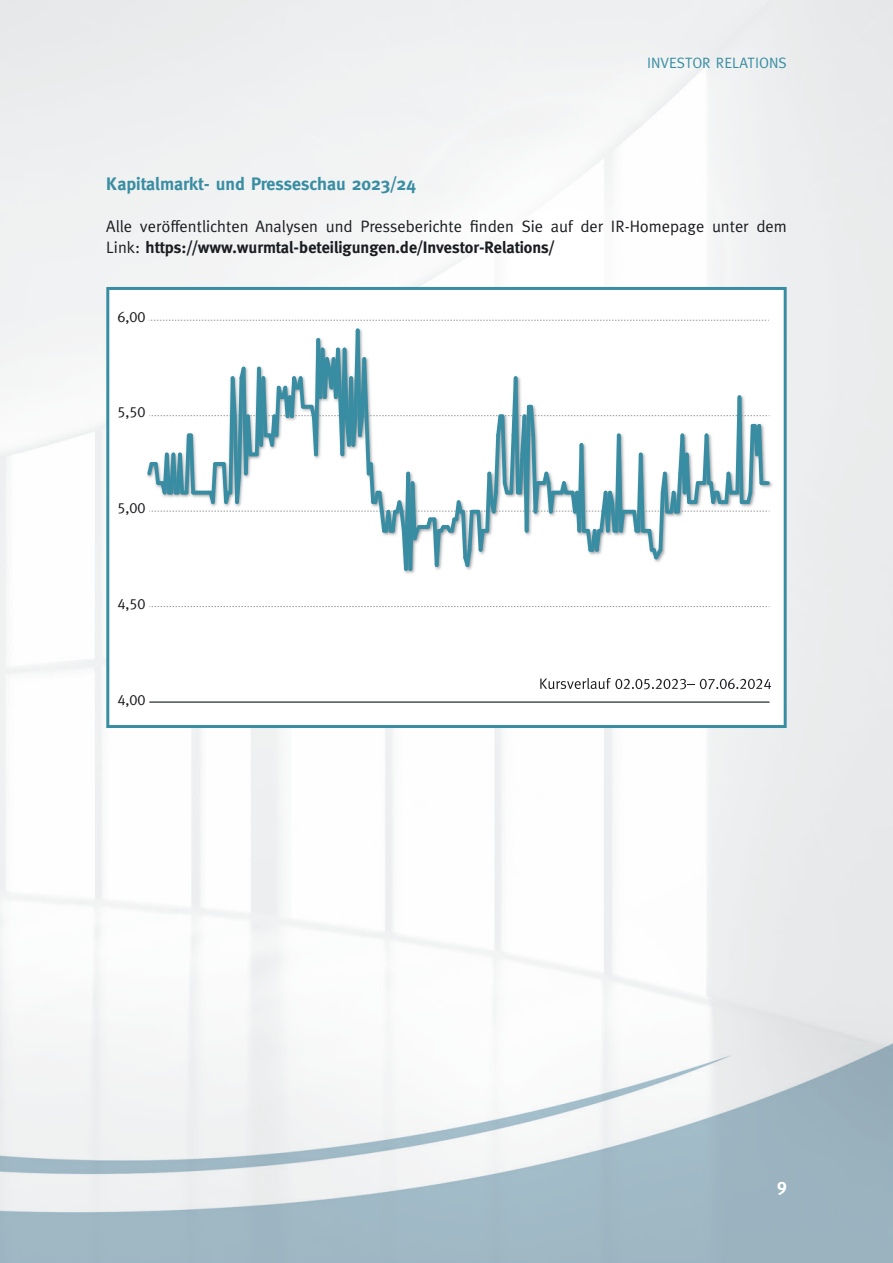
<style>
.page{position:relative;width:893px;height:1263px;background:#fff}
.page>*{position:absolute;margin:0;border:0;box-sizing:border-box;transform-origin:0 0}
.t1{font:700 18px "Meta";color:#388da3}
.t2{font:18px "Meta Bold Caps";color:#fff}
.t3{font:16.5px/21px "Meta";color:#1b1c20}
.t4{font:15px "Meta Caps";color:#1b1c20}
.t5{font:15px "Meta";color:#388da3}
.s1{font-weight:700}
</style>
<div class="page">
<img style="left:148px;top:319px;width:626px;height:384px">
<svg style="left:149px;top:606px;width:621px;height:1px"></svg>
<hr style="left:149px;top:701px;width:620px;height:1px;background:#1b1c20">
<svg style="left:540px;top:678px;width:154px;height:11px"></svg>
<svg style="left:700px;top:678px;width:71px;height:11px"></svg>
<svg style="left:146px;top:320px;width:624px;height:253px"></svg>
<div style="left:106px;top:287px;width:681px;height:441px;border:3px solid #388da3"></div>
<p class="t5" style="left:647px;top:54px;width:141px">INVESTOR RELATIONS</p>
<p class="t1" style="left:106px;top:174px;width:311px">Kapitalmarkt- und Presseschau 2023/24</p>
<p class="t3" style="left:106px;top:216px;width:682px">Alle veröffentlichten Analysen und Presseberichte finden Sie auf der IR-Homepage unter dem<br>Link: <span class="s1">https://www.wurmtal-beteiligungen.de/Investor-Relations/</span></p>
<p class="t4" style="left:117px;top:308px;width:30px">6,00</p>
<p class="t4" style="left:117px;top:404px;width:30px">5,50</p>
<p class="t4" style="left:117px;top:499px;width:30px">5,00</p>
<p class="t4" style="left:117px;top:595px;width:30px">4,50</p>
<p class="t4" style="left:117px;top:691px;width:30px">4,00</p>
<p class="t2" style="left:777px;top:1177px;width:11px">9</p>
</div>
